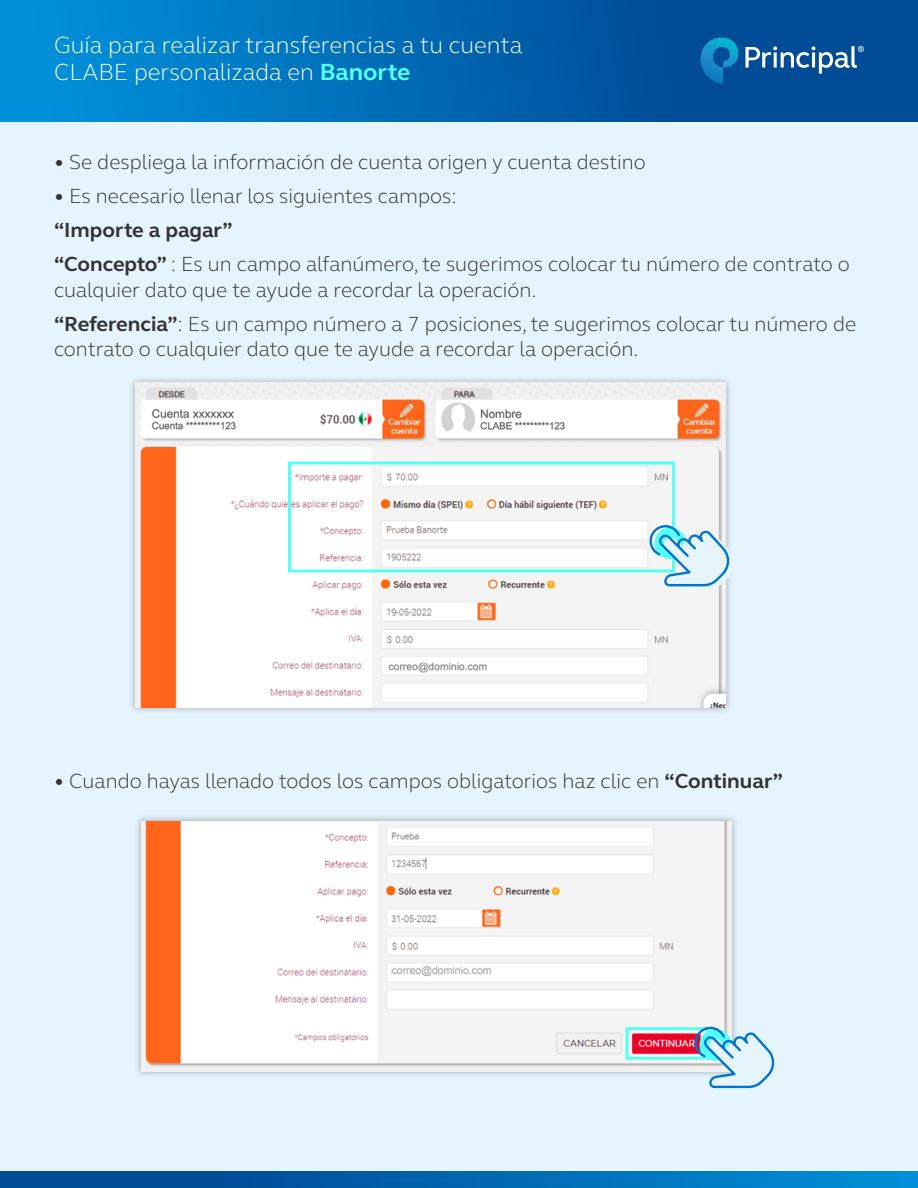
<style>
.page{position:relative;width:918px;height:1188px;background:#fff}
.page>*{position:absolute;margin:0;border:0;box-sizing:border-box;transform-origin:0 0}
.t1{font:300 24px/27px "FS Elliot Pro";color:#fff}
.t2{font:300 21px/34.2px "FS Elliot Pro";color:#333}
.t3{font:10.5px "Arial";color:#9d9ea4}
.s1{font-weight:700;color:#55fff5}
.s2{font-weight:700}
</style>
<div class="page">
<div style="left:0;top:122px;width:918px;height:1066px;background:#e5f4fd"></div>
<div style="left:128px;top:375px;width:605px;height:340px;background:#000;opacity:.3"></div>
<img style="left:135px;top:382px;width:591px;height:326px">
<div style="left:134px;top:814px;width:605px;height:265px;background:#000;opacity:.3"></div>
<img style="left:141px;top:821px;width:591px;height:251px">
<div style="left:288px;top:462px;width:387px;height:111px;border:3px solid #55fff5"></div>
<svg style="left:649px;top:525px;width:84px;height:64px"></svg>
<div style="left:626px;top:1027px;width:84px;height:33px;border:3px solid #55fff5"></div>
<svg style="left:694px;top:1027px;width:81px;height:62px"></svg>
<div style="left:392px;top:966px;width:111px;height:12px;background:#fff"></div>
<div style="left:0;top:0;width:918px;height:122px;background:linear-gradient(to right,#0091da,#003e89)"></div>
<svg style="left:700px;top:38px;width:38px;height:46px;background:#0972b2"></svg>
<svg style="left:745px;top:46px;width:119px;height:28px"></svg>
<div style="left:0;top:1172px;width:918px;height:16px;background:linear-gradient(to right,#00408b,#008ed7)"></div>
<p class="t1" style="left:54px;top:31px;width:470px">Guía para realizar transferencias a tu cuenta<br>CLABE personalizada en <span class="s1">Banorte</span></p>
<p class="t2" style="left:54px;top:144px;width:593px">• Se despliega la información de cuenta origen y cuenta destino</p>
<p class="t2" style="left:54px;top:178px;width:404px">• Es necesario llenar los siguientes campos:</p>
<p class="t2" style="left:54px;top:212px;width:797px"><span class="s2">“Importe a pagar”<br>“Concepto”</span> : Es un campo alfanúmero, te sugerimos colocar tu número de contrato o</p>
<p class="t2" style="left:54px;top:272px;width:804px">cualquier dato que te ayude a recordar la operación.<br><span class="s2">“Referencia”</span>: Es un campo número a 7 posiciones, te sugerimos colocar tu número de</p>
<p class="t2" style="left:54px;top:331px;width:586px">contrato o cualquier dato que te ayude a recordar la operación.</p>
<p class="t2" style="left:54px;top:763px;width:731px">• Cuando hayas llenado todos los campos obligatorios haz clic en <span class="s2">“Continuar”</span></p>
<p class="t3" style="left:392px;top:963px;width:101px">correo@dominio.com</p>
</div>
